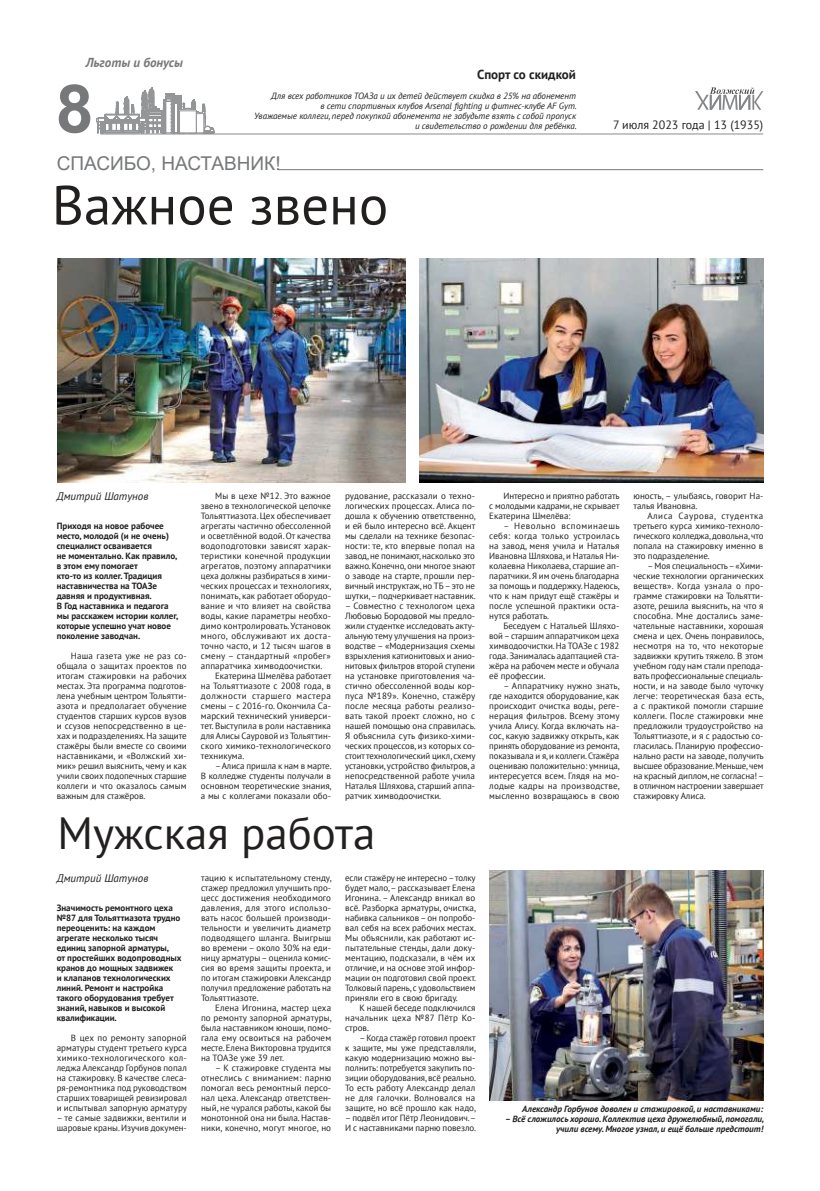
<style>
.page{position:relative;width:820px;height:1191px;background:#fff}
.page>*{position:absolute;margin:0;border:0;box-sizing:border-box;transform-origin:0 0}
.t1{font:700 67px "Arial";color:#76787a}
.t2{font:55px "PT Sans";color:#221f1f}
.t3{font:45px "PT Sans";color:#221f1f}
.t4{font:19px "Arial";color:#76787a}
.t5{font:700 13px "PT Sans";color:#221f1f}
.t6{font:italic 700 13px "PT Sans";color:#76787a}
.t7{font:12px "PT Sans";color:#221f1f}
.t8{font:italic 11px "PT Sans";color:#221f1f}
.t9{font:9px/10px "PT Sans";color:#221f1f;text-align:justify}
.t10{font:700 9px/10px "PT Sans";color:#221f1f}
.t11{font:italic 9px/10px "PT Sans";letter-spacing:-.005em;color:#221f1f;text-align:right}
.t12{font:italic 700 9px/10px "PT Sans";color:#221f1f;text-align:right}
</style>
<div class="page">
<svg style="left:96px;top:87px;width:118px;height:46px"></svg>
<svg style="left:695px;top:87px;width:68px;height:23px"></svg>
<hr style="left:100px;top:134px;width:663px;height:1px;background:#898b8e">
<hr style="left:277px;top:169px;width:486px;height:1px;background:#76787a">
<img style="left:57px;top:258px;width:348px;height:224px">
<img style="left:419px;top:258px;width:344px;height:224px">
<img style="left:489px;top:870px;width:274px;height:230px">
<h3 class="t6" style="left:86px;top:54px;width:99px">Льготы и бонусы</h3>
<h1 class="t1" style="left:56px;top:70px;width:39px">8</h1>
<h3 class="t5" style="left:477px;top:65px;width:100px">Спорт со скидкой</h3>
<p class="t11" style="left:254px;top:90px;width:324px">Для всех работников ТОАЗа и их детей действует скидка в 25% на абонемент<br>в сети спортивных клубов Arsenal fighting и фитнес-клубе AF Gym.<br>Уважаемые коллеги, перед покупкой абонемента не забудьте взять с собой пропуск и свидетельство о рождении для ребёнка.</p>
<h3 class="t4" style="left:57px;top:150px;width:225px">СПАСИБО, НАСТАВНИК!</h3>
<h2 class="t2" style="left:52px;top:170px;width:338px">Важное звено</h2>
<h3 class="t7" style="left:613px;top:117px;width:151px">7 июля 2023 года | 13 (1935)</h3>
<p class="t8" style="left:57px;top:489px;width:93px">Дмитрий Шатунов</p>
<p class="t10" style="left:57px;top:521px;width:123px">Приходя на новое рабочее место, молодой (и не очень) специалист осваивается<br>не моментально. Как правило, в этом ему помогает<br>кто-то из коллег. Традиция наставничества на ТОАЗе давняя и продуктивная.<br>В Год наставника и педагога мы расскажем истории коллег, которые успешно учат новое поколение заводчан.</p>
<p class="t9" style="left:57px;top:651px;width:132px;text-indent:14px">Наша газета уже не раз со&shy;общала о защитах проектов по итогам стажировки на рабочих местах. Эта программа подготов&shy;лена учебным центром Тольятти&shy;азота и предполагает обучение студентов старших курсов вузов и ссузов непосредственно в це&shy;хах и подразделениях. На защите стажёры были вместе со своими наставниками, и «Волжский хи&shy;мик» решил выяснить, чему и как учили своих подопечных старшие коллеги и что оказалось самым важным для стажёров.</p>
<p class="t9" style="left:201px;top:491px;width:132px;text-indent:14px">Мы в цехе №12. Это важное звено в технологической цепочке Тольяттиазота. Цех обеспечивает агрегаты частично обессоленной и осветлённой водой. От качества водоподготовки зависят харак&shy;теристики конечной продукции агрегатов, поэтому аппаратчики цеха должны разбираться в хими&shy;ческих процессах и технологиях, понимать, как работает оборудо&shy;вание и что влияет на свойства воды, какие параметры необхо&shy;димо контролировать. Установок много, обслуживают их доста&shy;точно часто, и 12 тысяч шагов в смену – стандартный «пробег» аппаратчика химводоочистки.</p>
<p class="t9" style="left:201px;top:671px;width:132px;text-indent:14px">Екатерина Шмелёва работает на Тольяттиазоте с 2008 года, в должности старшего мастера смены – с 2016-го. Окончила Са&shy;марский технический универси&shy;тет. Выступила в роли наставника для Алисы Сауровой из Тольяттин&shy;ского химико-технологического техникума.</p>
<p class="t9" style="left:201px;top:761px;width:132px;text-indent:14px">– Алиса пришла к нам в марте.<br>В колледже студенты получали в основном теоретические знания, а мы с коллегами показали обо-</p>
<p class="t9" style="left:345px;top:491px;width:132px">рудование, рассказали о техно&shy;логических процессах. Алиса по&shy;дошла к обучению ответственно, и ей было интересно всё. Акцент мы сделали на технике безопас&shy;ности: те, кто впервые попал на завод, не понимают, насколько это важно. Конечно, они многое знают о заводе на старте, прошли пер&shy;вичный инструктаж, но ТБ – это не шутки,– подчеркивает наставник.</p>
<p class="t9" style="left:345px;top:601px;width:132px">– Совместно с технологом цеха Любовью Бородовой мы предло&shy;жили студентке исследовать акту&shy;альную тему улучшения на произ&shy;водстве – «Модернизация схемы взрыхления катионитовых и анио&shy;нитовых фильтров второй ступени на установке приготовления ча&shy;стично обессоленной воды кор&shy;пуса №189». Конечно, стажёру после месяца работы реализо&shy;вать такой проект сложно, но с нашей помощью она справилась.<br>Я объяснила суть физико-хими&shy;ческих процессов, из которых со&shy;стоит технологический цикл, схему установки, устройство фильтров, а непосредственной работе учила Наталья Шляхова, старший аппа&shy;ратчик химводоочистки.</p>
<h3 class="t3" style="left:57px;top:804px;width:319px">Мужская работа</h3>
<p class="t8" style="left:57px;top:871px;width:93px">Дмитрий Шатунов</p>
<p class="t10" style="left:57px;top:902px;width:126px">Значимость ремонтного цеха №87 для Тольяттиазота трудно переоценить: на каждом агрегате несколько тысяч единиц запорной арматуры,<br>от простейших водопроводных кранов до мощных задвижек<br>и клапанов технологических линий. Ремонт и настройка такого оборудования требует знаний, навыков и высокой квалификации.</p>
<p class="t9" style="left:57px;top:1032px;width:132px;text-indent:14px">В цех по ремонту запорной арматуры студент третьего курса химико-технологического кол&shy;леджа Александр Горбунов попал на стажировку. В качестве слеса&shy;ря-ремонтника под руководством старших товарищей ревизировал и испытывал запорную арматуру</p>
<p class="t9" style="left:57px;top:1112px;width:132px">– те самые задвижки, вентили и шаровые краны. Изучив докумен-</p>
<p class="t9" style="left:201px;top:872px;width:132px">тацию к испытательному стенду, стажер предложил улучшить про&shy;цесс достижения необходимого давления, для этого использо&shy;вать насос большей производи&shy;тельности и увеличить диаметр подводящего шланга. Выигрыш во времени – около 30% на еди&shy;ницу арматуры – оценила комис&shy;сия во время защиты проекта, и по итогам стажировки Александр получил предложение работать на Тольяттиазоте.</p>
<p class="t9" style="left:201px;top:1002px;width:132px;text-indent:14px">Елена Игонина, мастер цеха по ремонту запорной арматуры, была наставником юноши, помо&shy;гала ему освоиться на рабочем месте. Елена Викторовна трудится на ТОАЗе уже 39 лет.</p>
<p class="t9" style="left:201px;top:1062px;width:132px;text-indent:14px">– К стажировке студента мы отнеслись с вниманием: парню помогал весь ремонтный персо&shy;нал цеха. Александр ответствен&shy;ный, не чурался работы, какой бы монотонной она ни была. Настав&shy;ники, конечно, могут многое, но</p>
<p class="t9" style="left:345px;top:872px;width:132px">если стажёру не интересно – толку будет мало, – рассказывает Елена Игонина. – Александр вникал во всё. Разборка арматуры, очистка, набивка сальников – он попробо&shy;вал себя на всех рабочих местах.<br>Мы объяснили, как работают ис&shy;пытательные стенды, дали доку&shy;ментацию, подсказали, в чём их отличие, и на основе этой инфор&shy;мации он подготовил свой проект.<br>Толковый парень, с удовольствием приняли его в свою бригаду.</p>
<p class="t9" style="left:345px;top:1002px;width:131px;text-indent:14px">К нашей беседе подключился начальник цеха №87 Пётр Ко&shy;стров.</p>
<p class="t9" style="left:345px;top:1032px;width:132px;text-indent:14px">– Когда стажёр готовил проект к защите, мы уже представляли, какую модернизацию можно вы&shy;полнить: потребуется закупить по&shy;зиции оборудования, всё реально.<br>То есть работу Александр делал не для галочки. Волновался на защите, но всё прошло как надо,</p>
<p class="t9" style="left:345px;top:1112px;width:132px">– подвёл итог Пётр Леонидович.–<br>И с наставниками парню повезло.</p>
<p class="t9" style="left:489px;top:491px;width:132px;text-indent:14px">Интересно и приятно работать с молодыми кадрами, не скрывает Екатерина Шмелёва:</p>
<p class="t9" style="left:489px;top:521px;width:132px;text-indent:14px">– Невольно вспоминаешь себя: когда только устроилась на завод, меня учила и Наталья Ивановна Шляхова, и Наталья Ни&shy;колаевна Николаева, старшие ап&shy;паратчики. Я им очень благодарна за помощь и поддержку. Надеюсь, что к нам придут ещё стажёры и после успешной практики оста&shy;нутся работать.</p>
<p class="t9" style="left:489px;top:621px;width:131px;text-indent:14px">Беседуем с Натальей Шляхо&shy;вой – старшим аппаратчиком цеха химводоочистки. На ТОАЗе с 1982 года. Занималась адаптацией ста&shy;жёра на рабочем месте и обучала её профессии.</p>
<p class="t9" style="left:489px;top:681px;width:132px;text-indent:14px">– Аппаратчику нужно знать, где находится оборудование, как происходит очистка воды, реге&shy;нерация фильтров. Всему этому учила Алису. Когда включать на&shy;сос, какую задвижку открыть, как принять оборудование из ремонта, показывала и я, и коллеги. Стажёра оцениваю положительно: умница, интересуется всем. Глядя на мо&shy;лодые кадры на производстве, мысленно возвращаюсь в свою</p>
<p class="t9" style="left:633px;top:491px;width:131px">юность, – улыбаясь, говорит На&shy;талья Ивановна.</p>
<p class="t9" style="left:633px;top:511px;width:131px;text-indent:14px">Алиса Саурова, студентка третьего курса химико-техноло&shy;гического колледжа, довольна, что попала на стажировку именно в это подразделение.</p>
<p class="t9" style="left:633px;top:561px;width:132px;text-indent:14px">– Моя специальность – «Хими&shy;ческие технологии органических веществ». Когда узнала о про&shy;грамме стажировки на Тольятти&shy;азоте, решила выяснить, на что я способна. Мне достались заме&shy;чательные наставники, хорошая смена и цех. Очень понравилось, несмотря на то, что некоторые задвижки крутить тяжело. В этом учебном году нам стали препода&shy;вать профессиональные специаль&shy;ности, и на заводе было чуточку легче: теоретическая база есть, а с практикой помогли старшие коллеги. После стажировки мне предложили трудоустройство на Тольяттиазоте, и я с радостью со&shy;гласилась. Планирую профессио&shy;нально расти на заводе, получить высшее образование. Меньше, чем на красный диплом, не согласна! – в отличном настроении завершает стажировку Алиса.</p>
<p class="t12" style="left:522px;top:1103px;width:242px">Александр Горбунов доволен и стажировкой, и наставниками:</p>
<p class="t12" style="left:505px;top:1113px;width:260px">– Всё сложилось хорошо. Коллектив цеха дружелюбный, помогали, учили всему. Многое узнал, и ещё больше предстоит!</p>
</div>
